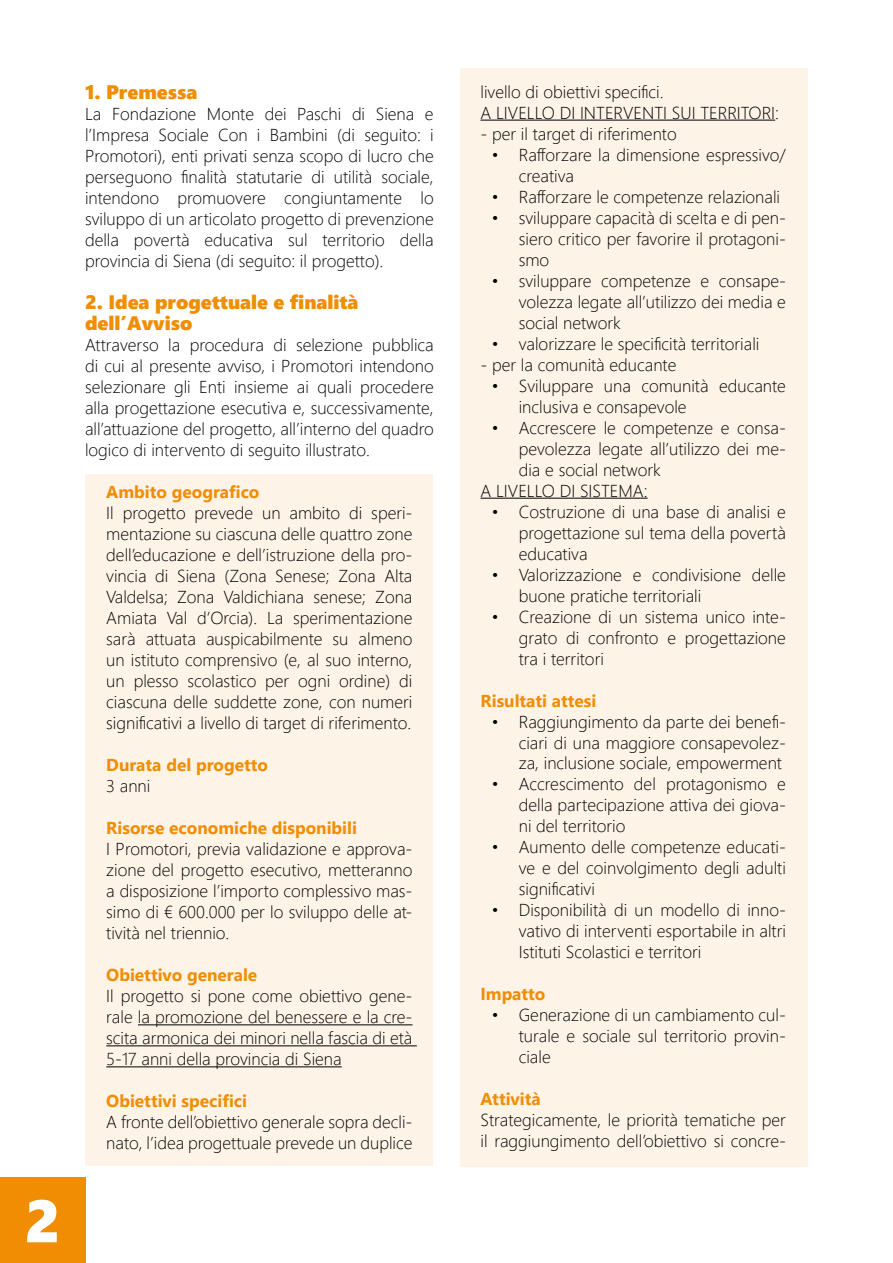
<style>
.page{position:relative;width:893px;height:1263px;background:#fff}
.page>*{position:absolute;margin:0;border:0;box-sizing:border-box;transform-origin:0 0}
.t1{font:60px "Segoe UI Black";color:#fff}
.t2{font:19.5px/21px "Segoe UI Black";color:#f08d03}
.t3{font:300 17.25px/21px "Segoe UI";color:#000;text-align:justify}
.t4{font:700 17.25px "Segoe UI";color:#f08d03}
</style>
<div class="page">
<div style="left:460px;top:68px;width:347px;height:1098px;background:#fdf3e6"></div>
<div style="left:86px;top:474px;width:347px;height:691px;background:#fdf3e6"></div>
<div style="left:0;top:1178px;width:85px;height:85px;background:#f08d03"></div>
<hr style="left:138px;top:1024px;width:274px;height:1px;background:#000">
<hr style="left:106px;top:1045px;width:311px;height:1px;background:#000">
<hr style="left:106px;top:1066px;width:236px;height:1px;background:#000">
<hr style="left:480px;top:120px;width:295px;height:1px;background:#000">
<hr style="left:480px;top:498px;width:168px;height:1px;background:#000">
<h1 class="t1" style="left:25px;top:1177px;width:37px">2</h1>
<p class="t2" style="left:85px;top:81px;width:114px">1. Premessa</p>
<p class="t3" style="left:85px;top:103px;width:350px">La Fondazione Monte dei Paschi di Siena e l’Impresa Sociale Con i Bambini (di seguito: i Promotori), enti privati senza scopo di lucro che perseguono finalità statutarie di utilità sociale, intendono promuovere congiuntamente lo sviluppo di un articolato progetto di prevenzione della povertà educativa sul territorio della provincia di Siena (di seguito: il progetto).</p>
<p class="t2" style="left:85px;top:291px;width:275px">2. Idea progettuale e finalità dell’Avviso</p>
<p class="t3" style="left:85px;top:334px;width:350px">Attraverso la procedura di selezione pubblica di cui al presente avviso, i Promotori intendono selezionare gli Enti insieme ai quali procedere alla progettazione esecutiva e, successivamente, all’attuazione del progetto, all’interno del quadro logico di intervento di seguito illustrato.</p>
<p class="t4" style="left:106px;top:478px;width:155px">Ambito geografico</p>
<p class="t3" style="left:106px;top:502px;width:308px">Il progetto prevede un ambito di speri&shy;mentazione su ciascuna delle quattro zone dell’educazione e dell’istruzione della pro&shy;vincia di Siena (Zona Senese; Zona Alta Valdelsa; Zona Valdichiana senese; Zona Amiata Val d’Orcia). La sperimentazione sarà attuata auspicabilmente su almeno un istituto comprensivo (e, al suo interno, un plesso scolastico per ogni ordine) di ciascuna delle suddette zone, con numeri significativi a livello di target di riferimento.</p>
<p class="t4" style="left:106px;top:751px;width:163px">Durata del progetto</p>
<p class="t3" style="left:106px;top:775px;width:46px">3 anni</p>
<p class="t4" style="left:106px;top:814px;width:252px">Risorse economiche disponibili</p>
<p class="t3" style="left:106px;top:838px;width:308px">I Promotori, previa validazione e approva&shy;zione del progetto esecutivo, metteranno a disposizione l’importo complessivo mas&shy;simo di € 600.000 per lo sviluppo delle at&shy;tività nel triennio.</p>
<p class="t4" style="left:106px;top:961px;width:152px">Obiettivo generale</p>
<p class="t3" style="left:106px;top:985px;width:308px">Il progetto si pone come obiettivo gene&shy;rale la promozione del benessere e la cre&shy;scita armonica dei minori nella fascia di età 5-17 anni della provincia di Siena</p>
<p class="t4" style="left:106px;top:1087px;width:142px">Obiettivi specifici</p>
<p class="t3" style="left:106px;top:1111px;width:308px">A fronte dell’obiettivo generale sopra decli&shy;nato, l’idea progettuale prevede un duplice</p>
<p class="t3" style="left:480px;top:80px;width:300px">livello di obiettivi specifici.<br>A LIVELLO DI INTERVENTI SUI TERRITORI:</p>
<p class="t3" style="left:480px;top:122px;width:198px">- per il target di riferimento</p>
<p class="t3" style="left:519px;top:143px;width:269px;text-indent:-27px">• Rafforzare la dimensione espressivo/ creativa</p>
<p class="t3" style="left:492px;top:185px;width:290px">• Rafforzare le competenze relazionali</p>
<p class="t3" style="left:519px;top:206px;width:269px;text-indent:-27px">• sviluppare capacità di scelta e di pen&shy;siero critico per favorire il protagoni&shy;smo</p>
<p class="t3" style="left:519px;top:269px;width:269px;text-indent:-27px">• sviluppare competenze e consape&shy;volezza legate all’utilizzo dei media e social network</p>
<p class="t3" style="left:492px;top:332px;width:269px">• valorizzare le specificità territoriali</p>
<p class="t3" style="left:480px;top:353px;width:197px">- per la comunità educante</p>
<p class="t3" style="left:519px;top:374px;width:269px;text-indent:-27px">• Sviluppare una comunità educante inclusiva e consapevole</p>
<p class="t3" style="left:492px;top:416px;width:296px">• Accrescere le competenze e consa-</p>
<p class="t3" style="left:519px;top:437px;width:269px">pevolezza legate all’utilizzo dei me-</p>
<p class="t3" style="left:519px;top:458px;width:144px">dia e social network</p>
<p class="t3" style="left:480px;top:479px;width:169px">A LIVELLO DI SISTEMA:</p>
<p class="t3" style="left:519px;top:500px;width:269px;text-indent:-27px">• Costruzione di una base di analisi e progettazione sul tema della povertà educativa</p>
<p class="t3" style="left:519px;top:563px;width:269px;text-indent:-27px">• Valorizzazione e condivisione delle buone pratiche territoriali</p>
<p class="t3" style="left:519px;top:605px;width:269px;text-indent:-27px">• Creazione di un sistema unico inte&shy;grato di confronto e progettazione tra i territori</p>
<p class="t4" style="left:480px;top:686px;width:117px">Risultati attesi</p>
<p class="t3" style="left:519px;top:710px;width:269px;text-indent:-27px">• Raggiungimento da parte dei benefi&shy;ciari di una maggiore consapevolez&shy;za, inclusione sociale, empowerment</p>
<p class="t3" style="left:519px;top:773px;width:269px;text-indent:-27px">• Accrescimento del protagonismo e della partecipazione attiva dei giova&shy;ni del territorio</p>
<p class="t3" style="left:519px;top:836px;width:269px;text-indent:-27px">• Aumento delle competenze educati&shy;ve e del coinvolgimento degli adulti significativi</p>
<p class="t3" style="left:519px;top:899px;width:269px;text-indent:-27px">• Disponibilità di un modello di inno&shy;vativo di interventi esportabile in altri Istituti Scolastici e territori</p>
<p class="t4" style="left:480px;top:980px;width:66px">Impatto</p>
<p class="t3" style="left:519px;top:1004px;width:269px;text-indent:-27px">• Generazione di un cambiamento cul&shy;turale e sociale sul territorio provin&shy;ciale</p>
<p class="t4" style="left:480px;top:1085px;width:62px">Attività</p>
<p class="t3" style="left:480px;top:1109px;width:307px">Strategicamente, le priorità tematiche per il raggiungimento dell’obiettivo si concre-</p>
</div>
